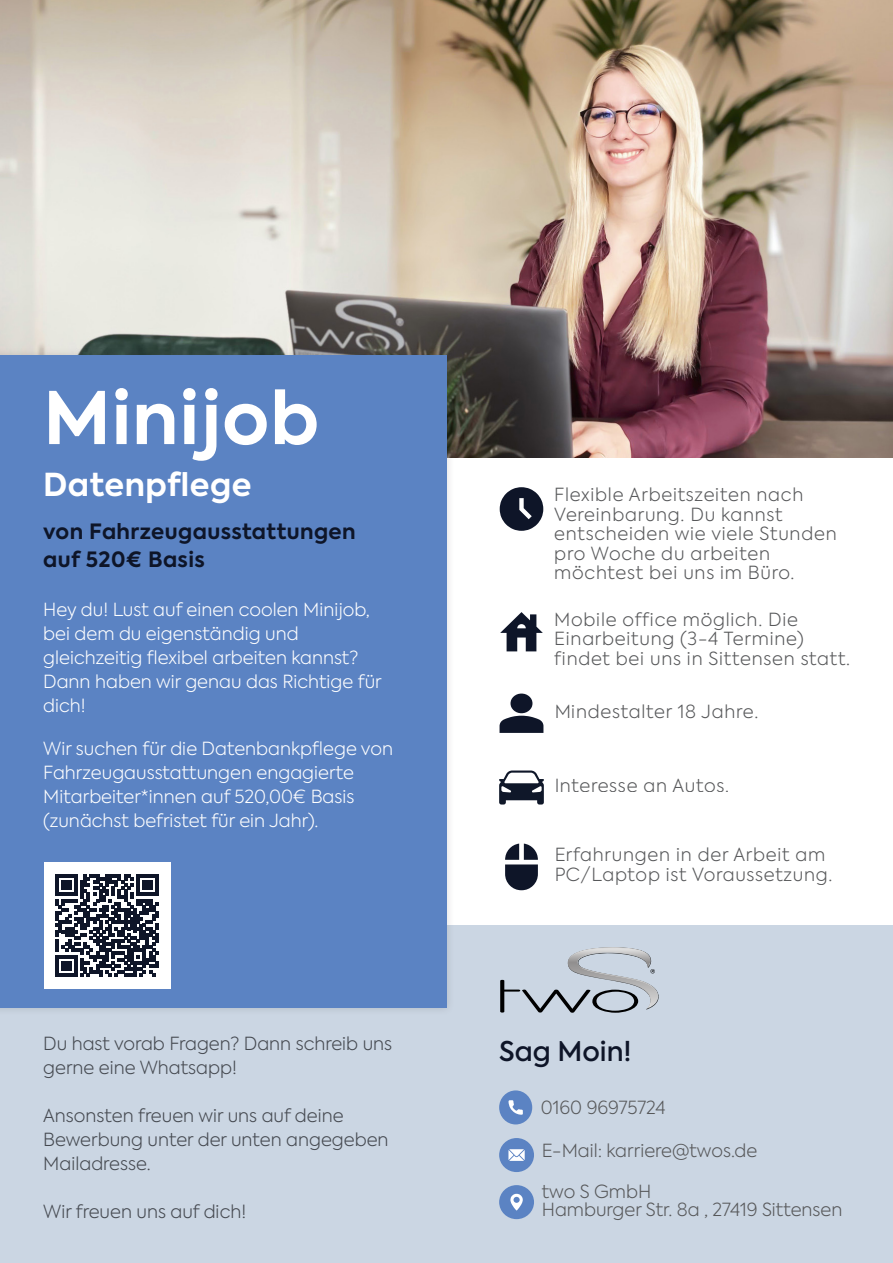
<style>
.page{position:relative;width:893px;height:1263px;background:#fff}
.page>*{position:absolute;margin:0;border:0;box-sizing:border-box;transform-origin:0 0}
.M_B_S_40_L_13_L_15_L{font:700 72px "Axiforma";letter-spacing:.015em;color:#fff}
.M_B_S_40_L_13_L_15_L-2{font:700 31.5px "Axiforma";letter-spacing:.015em;color:#fff}
.M_M_S_18_L_24_L{font:500 27px "Axiforma";color:#0e1528}
.M_B_S_40_L_13_L_15_L-3{font:700 21px "Axiforma";letter-spacing:.02em;color:#0e1528}
.Paragraph_Style_7{font:300 18px/19.5px "Axiforma";letter-spacing:.035em;color:#57585a}
.Open_Reg_Siz_9_Lea_1{font:300 18px/24px "Axiforma";color:#fff}
.Paragraph_Style_7-2{font:300 18px/24px "Axiforma";color:#57585a}
.Ope_Reg_Siz_9pt_Lea{font:300 18px "Axiforma";color:#57585a}
</style>
<div class="page">
<img style="left:0;top:0;width:893px;height:457px">
<div style="left:0;top:925px;width:893px;height:338px;background:#cbd6e3"></div>
<svg style="left:500px;top:947px;width:159px;height:66px"></svg>
<div style="left:499px;top:1090px;width:33px;height:34px;background:#5b83c3;border-radius:50%"></div>
<svg style="left:508px;top:1100px;width:15px;height:15px"></svg>
<div style="left:499px;top:1138px;width:35px;height:34px;background:#5b83c3;border-radius:50%"></div>
<svg style="left:508px;top:1149px;width:17px;height:12px"></svg>
<div style="left:499px;top:1185px;width:35px;height:34px;background:#5b83c3;border-radius:50%"></div>
<svg style="left:510px;top:1194px;width:13px;height:16px"></svg>
<svg style="left:500px;top:612px;width:43px;height:39px"></svg>
<svg style="left:500px;top:487px;width:43px;height:44px"></svg>
<svg style="left:505px;top:843px;width:33px;height:47px"></svg>
<svg style="left:500px;top:693px;width:43px;height:40px"></svg>
<svg style="left:499px;top:770px;width:45px;height:34px"></svg>
<div style="left:0;top:347px;width:455px;height:669px;background:#231f20;opacity:.15"></div>
<div style="left:0;top:355px;width:446px;height:653px;background:#5b83c3"></div>
<div style="left:44px;top:862px;width:126px;height:126px;background:#fff"></div>
<svg style="left:56px;top:874px;width:102px;height:103px"></svg>
<p class="M_B_S_40_L_13_L_15_L" style="left:43px;top:369px;width:277px">Minijob</p>
<p class="M_B_S_40_L_13_L_15_L-2" style="left:43px;top:463px;width:210px">Datenpflege</p>
<p class="M_B_S_40_L_13_L_15_L-3" style="left:43px;top:517px;width:314px">von Fahrzeugausstattungen</p>
<p class="M_B_S_40_L_13_L_15_L-3" style="left:43px;top:545px;width:163px">auf 520€ Basis</p>
<p class="Open_Reg_Siz_9_Lea_1" style="left:43px;top:598px;width:340px">Hey du! Lust auf einen coolen Minijob, bei dem du eigenständig und gleichzeitig flexibel arbeiten kannst?<br>Dann haben wir genau das Richtige für dich!</p>
<p class="Open_Reg_Siz_9_Lea_1" style="left:43px;top:736px;width:351px">Wir suchen für die Datenbankpflege von Fahrzeugausstattungen engagierte Mitarbeiter*innen auf 520,00€ Basis (zunächst befristet für ein Jahr).</p>
<p class="Paragraph_Style_7-2" style="left:43px;top:1031px;width:350px">Du hast vorab Fragen? Dann schreib uns gerne eine Whatsapp!</p>
<p class="Paragraph_Style_7-2" style="left:43px;top:1103px;width:347px">Ansonsten freuen wir uns auf deine<br>Bewerbung unter der unten angegeben<br>Mailadresse.</p>
<p class="Paragraph_Style_7-2" style="left:43px;top:1199px;width:204px">Wir freuen uns auf dich!</p>
<p class="Paragraph_Style_7" style="left:554px;top:485px;width:284px">Flexible Arbeitszeiten nach<br>Vereinbarung. Du kannst entscheiden wie viele Stunden pro Woche du arbeiten möchtest bei uns im Büro.</p>
<p class="Paragraph_Style_7" style="left:554px;top:610px;width:297px">Mobile office möglich. Die<br>Einarbeitung (3-4 Termine) findet bei uns in Sittensen statt.</p>
<p class="Paragraph_Style_7" style="left:554px;top:702px;width:206px">Mindestalter 18 Jahre.</p>
<p class="Paragraph_Style_7" style="left:554px;top:775px;width:176px">Interesse an Autos.</p>
<p class="Paragraph_Style_7" style="left:554px;top:845px;width:280px">Erfahrungen in der Arbeit am<br>PC/Laptop ist Voraussetzung.</p>
<p class="M_M_S_18_L_24_L" style="left:499px;top:1034px;width:134px">Sag Moin!</p>
<p class="Ope_Reg_Siz_9pt_Lea" style="left:541px;top:1095px;width:126px">0160 96975724</p>
<p class="Paragraph_Style_7-2" style="left:542px;top:1139px;width:217px">E-Mail: karriere@twos.de</p>
<p class="Paragraph_Style_7" style="left:542px;top:1182px;width:111px">two S GmbH</p>
<p class="Paragraph_Style_7-2" style="left:542px;top:1197px;width:302px">Hamburger Str. 8a , 27419 Sittensen</p>
</div>
